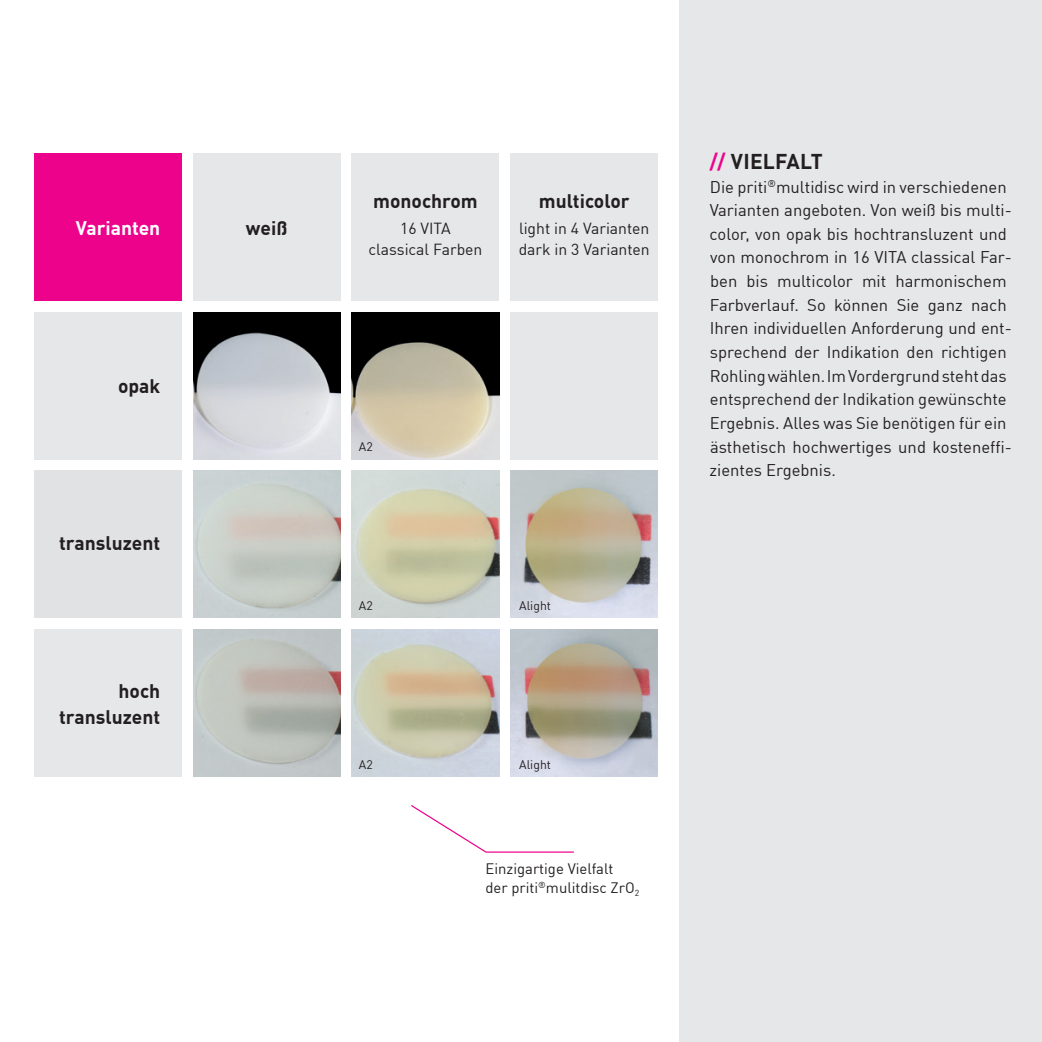
<style>
.page{position:relative;width:1042px;height:1042px;background:#fff}
.page>*{position:absolute;margin:0;border:0;box-sizing:border-box;transform-origin:0 0}
.t1{font:700 21px "DIN Offc Pro";letter-spacing:.01em;color:#231f20}
.t2{font:700 19.25px/26.2px "DIN Offc Pro";color:#231f20;text-align:right}
.t3{font:700 19.25px "DIN Offc Pro";color:#fff}
.t4{font:16.62px/23.6px "DIN Offc Pro";color:#231f20}
.t5{font:15.75px/21px "DIN Offc Pro";color:#231f20}
.t6{font:14.88px/19.2px "DIN Offc Pro";color:#231f20}
.t7{font:12.25px "DIN Offc Pro";color:#231f20}
.s1{color:#ed028c}
</style>
<div class="page">
<div style="left:680px;top:0;width:362px;height:1042px;background:#e6e7e9"></div>
<div style="left:34px;top:153px;width:147px;height:147px;background:#ed028c"></div>
<div style="left:34px;top:312px;width:147px;height:147px;background:#e6e7e9"></div>
<div style="left:34px;top:471px;width:147px;height:147px;background:#e1e2e4"></div>
<div style="left:34px;top:630px;width:147px;height:147px;background:#e6e7e9"></div>
<div style="left:193px;top:153px;width:147px;height:147px;background:#e6e7e9"></div>
<img style="left:193px;top:312px;width:147px;height:147px">
<img style="left:193px;top:471px;width:147px;height:147px">
<img style="left:193px;top:630px;width:147px;height:147px">
<div style="left:352px;top:153px;width:147px;height:147px;background:#e6e7e9"></div>
<img style="left:352px;top:312px;width:147px;height:147px">
<img style="left:352px;top:471px;width:147px;height:147px">
<img style="left:352px;top:630px;width:147px;height:147px">
<div style="left:511px;top:153px;width:147px;height:147px;background:#e6e7e9"></div>
<div style="left:511px;top:312px;width:147px;height:147px;background:#e6e7e9"></div>
<img style="left:511px;top:471px;width:147px;height:147px">
<img style="left:511px;top:630px;width:147px;height:147px">
<svg style="left:411px;top:805px;width:163px;height:48px"></svg>
<p class="t3" style="left:76px;top:212px;width:86px">Varianten</p>
<p class="t2" style="left:118px;top:370px;width:44px">opak</p>
<p class="t2" style="left:59px;top:528px;width:103px">transluzent</p>
<p class="t2" style="left:59px;top:675px;width:103px">hoch transluzent</p>
<p class="t2" style="left:246px;top:213px;width:43px">weiß</p>
<p class="t2" style="left:373px;top:185px;width:106px">monochrom</p>
<p class="t5" style="left:368px;top:217px;width:115px;text-indent:32px">16 VITA classical Farben</p>
<p class="t2" style="left:539px;top:185px;width:92px">multicolor</p>
<p class="t5" style="left:519px;top:217px;width:133px">light in 4 Varianten dark in 3 Varianten</p>
<p class="t7" style="left:359px;top:437px;width:15px">A2</p>
<p class="t7" style="left:359px;top:596px;width:15px">A2</p>
<p class="t7" style="left:519px;top:596px;width:33px">Alight</p>
<p class="t7" style="left:359px;top:754px;width:15px">A2</p>
<p class="t7" style="left:519px;top:754px;width:33px">Alight</p>
<p class="t6" style="left:485px;top:857px;width:155px">Einzigartige Vielfalt der priti<sup>®</sup>mulitdisc ZrO<sub>2</sub></p>
<p class="t1" style="left:709px;top:144px;width:115px"><span class="s1">//</span> Vielfalt</p>
<p class="t4" style="left:709px;top:173px;width:304px">Die priti<sup>®</sup>multidisc wird in verschiedenen Varianten angeboten. Von weiß bis multi&shy;color, von opak bis hochtransluzent und von monochrom in 16 VITA</p>
<p class="t4" style="left:709px;top:244px;width:304px;text-indent:202px">classical Far&shy;ben bis multicolor mit harmonischem Farbverlauf. So können Sie ganz nach<br>I hren individuellen Anforderung und ent&shy;sprechend der I ndikation den richtigen Rohling wählen. I m Vordergrund steht das entsprechend der I ndikation gewünschte Ergebnis. Alles was Sie benötigen für ein ästhetisch hochwertiges und kosteneffi&shy;zientes Ergebnis.</p>
</div>
